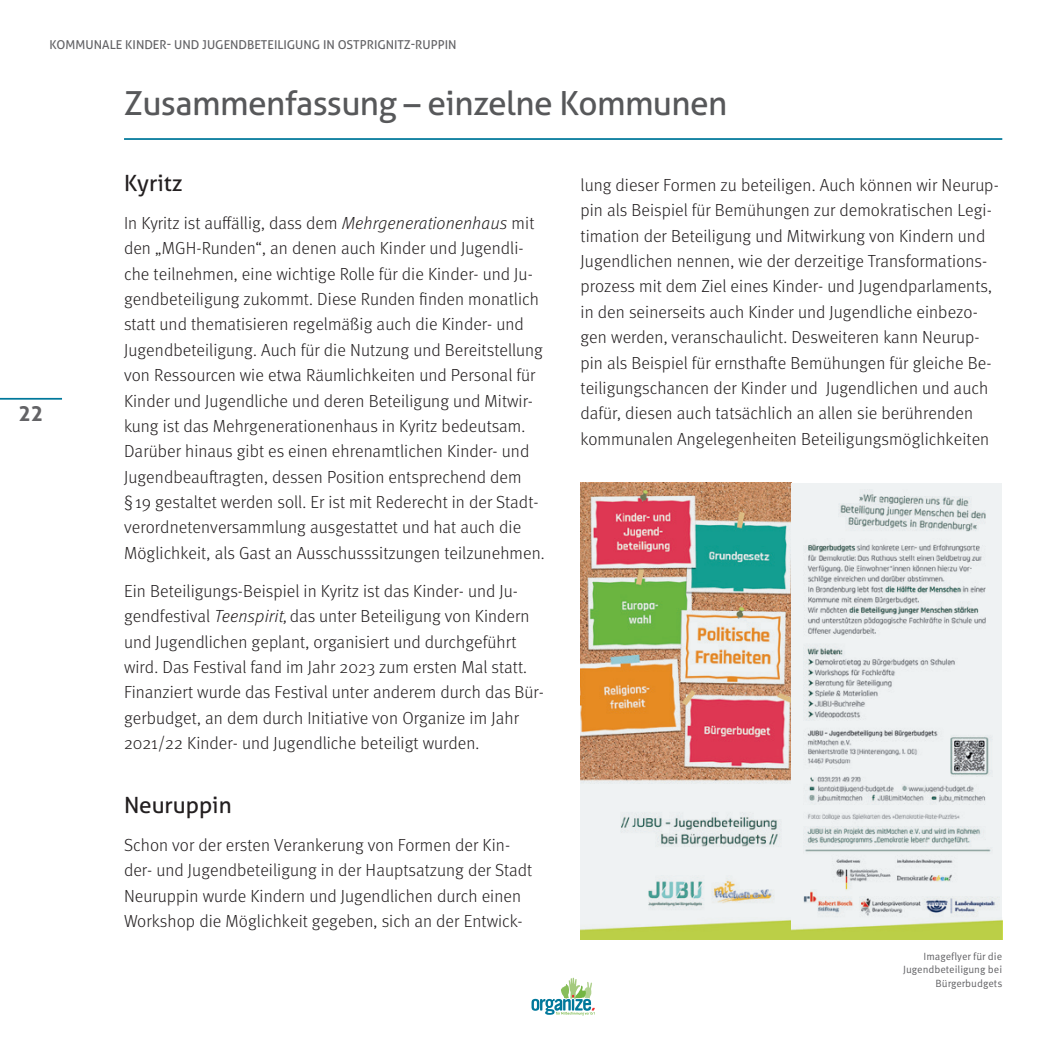
<style>
.page{position:relative;width:1042px;height:1042px;background:#fff}
.page>*{position:absolute;margin:0;border:0;box-sizing:border-box;transform-origin:0 0}
.t1{font:33.25px "Aller";color:#57585a}
.t2{font:22.4px "Aller";color:#231f20}
.t3{font:700 21px "Aller";color:#636366}
.t4{font:300 17.5px/25.4px "Meta Pro";letter-spacing:.005em;color:#231f20}
.t5{font:12.25px "Aller";color:#636366}
.t6{font:10.5px/13.3px "Meta Pro Norm";color:#636366;text-align:right}
.s1{font-style:italic}
</style>
<div class="page">
<svg style="left:531px;top:977px;width:64px;height:38px"></svg>
<hr style="left:0;top:398px;width:62px;height:2px;background:#00789b">
<hr style="left:124px;top:138px;width:878px;height:2px;background:#00789b">
<img style="left:580px;top:483px;width:211px;height:456px">
<svg style="left:791px;top:483px;width:211px;height:456px;fill:#eef1f2"></svg>
<p class="t5" style="left:50px;top:37px;width:408px">KOMMUNALE KINDER- UND JUGENDBETEILIGUNG IN OSTPRIGNITZ-RUPPIN</p>
<h1 class="t1" style="left:124px;top:82px;width:605px">Zusammenfassung – einzelne Kommunen</h1>
<p class="t3" style="left:18px;top:400px;width:27px">22</p>
<p class="t2" style="left:124px;top:169px;width:60px">Kyritz</p>
<p class="t4" style="left:124px;top:209px;width:422px">In Kyritz ist auffällig, dass dem <span class="s1">Mehrgenerationenhaus</span> mit den „MGH-Runden“, an denen auch Kinder und Jugendli&shy;che teilnehmen, eine wichtige Rolle für die Kinder- und Ju&shy;gendbeteiligung zukommt. Diese Runden finden monatlich statt und thematisieren regelmäßig auch die Kinder- und Jugendbeteiligung. Auch für die Nutzung und Bereitstellung von Ressourcen wie etwa Räumlichkeiten und Personal für Kinder und Jugendliche und deren Beteiligung und Mitwir&shy;kung ist das Mehrgenerationenhaus in Kyritz bedeutsam.<br>Darüber hinaus gibt es einen ehrenamtlichen Kinder- und Jugendbeauftragten, dessen Position entsprechend dem<br>§ 19 gestaltet werden soll. Er ist mit Rederecht in der Stadt&shy;verordnetenversammlung ausgestattet und hat auch die Möglichkeit, als Gast an Ausschusssitzungen teilzunehmen.</p>
<p class="t4" style="left:124px;top:577px;width:421px">Ein Beteiligungs-Beispiel in Kyritz ist das Kinder- und Ju&shy;gendfestival <span class="s1">Teenspirit,</span> das unter Beteiligung von Kindern und Jugendlichen geplant, organisiert und durchgeführt wird. Das Festival fand im Jahr 2023 zum ersten Mal statt.<br>Finanziert wurde das Festival unter anderem durch das Bür&shy;gerbudget, an dem durch Initiative von Organize im Jahr 2021/22 Kinder- und Jugendliche beteiligt wurden.</p>
<p class="t2" style="left:124px;top:790px;width:109px">Neuruppin</p>
<p class="t4" style="left:124px;top:831px;width:410px">Schon vor der ersten Verankerung von Formen der Kin&shy;der- und Jugendbeteiligung in der Hauptsatzung der Stadt Neuruppin wurde Kindern und Jugendlichen durch einen Workshop die Möglichkeit gegeben, sich an der Entwick-</p>
<p class="t4" style="left:580px;top:171px;width:420px">lung dieser Formen zu beteiligen. Auch können wir Neurup&shy;pin als Beispiel für Bemühungen zur demokratischen Legi&shy;timation der Beteiligung und Mitwirkung von Kindern und Jugendlichen nennen, wie der derzeitige Transformations&shy;prozess mit dem Ziel eines Kinder- und Jugendparlaments, in den seinerseits auch Kinder und Jugendliche einbezo&shy;gen werden, veranschaulicht. Desweiteren kann Neurup&shy;pin als Beispiel für ernsthafte Bemühungen für gleiche Be&shy;teiligungschancen der Kinder und Jugendlichen und auch dafür, diesen auch tatsächlich an allen sie berührenden kommunalen Angelegenheiten Beteiligungsmöglichkeiten</p>
<p class="t6" style="left:903px;top:949px;width:101px">Imageflyer für die<br>Jugendbeteiligung bei<br>Bürgerbudgets</p>
</div>
